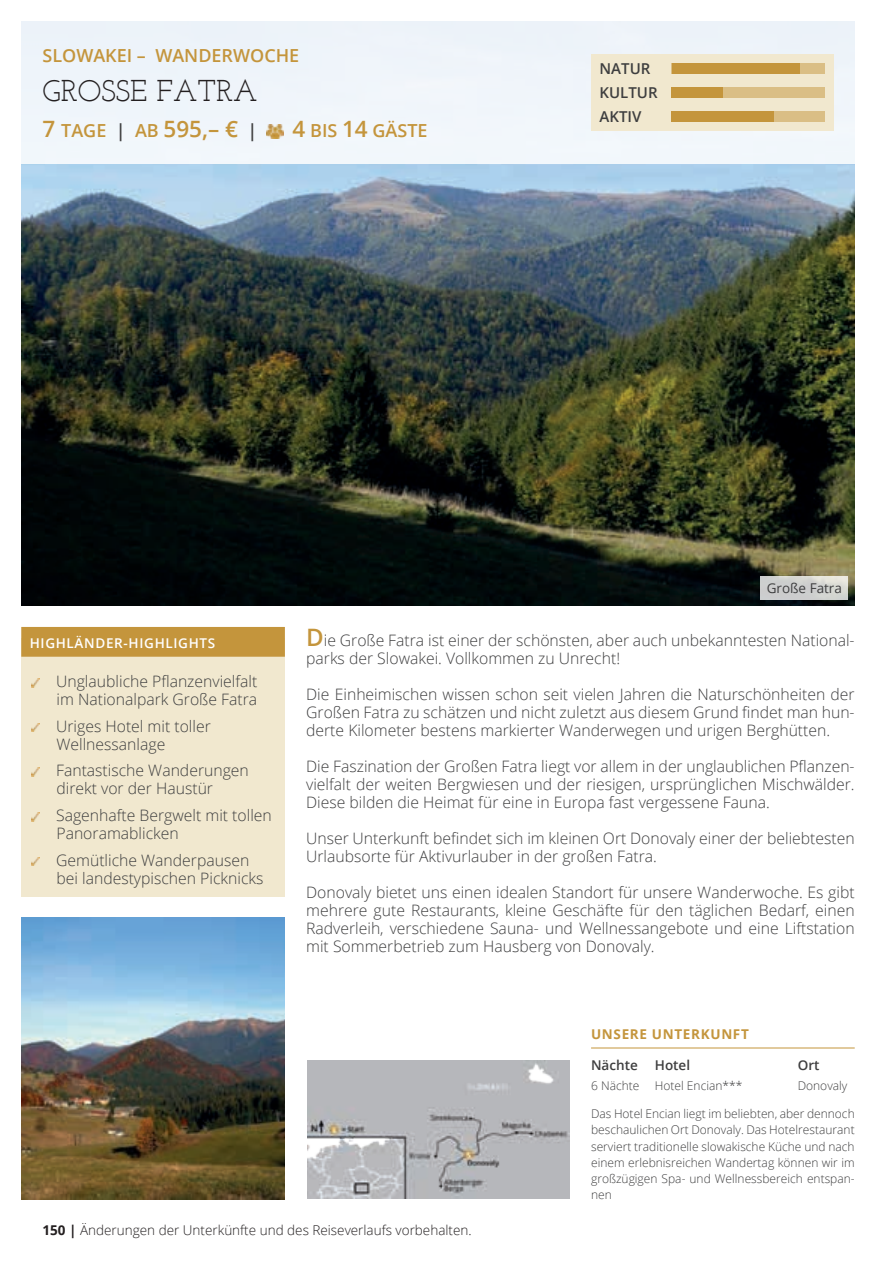
<style>
.page{position:relative;width:893px;height:1263px;background:#fff}
.page>*{position:absolute;margin:0;border:0;box-sizing:border-box;transform-origin:0 0}
.Reisetitel_Headline{font:30px "Josefin Slab";color:#231f20}
.Reisetitel_Subline{font:600 22.5px "Open Sans";color:#c4953c}
.Reisetitel_Subline-2{font:600 18px "Open Sans";color:#c4953c}
.Teasertext{font:300 15.75px/18px "Open Sans";color:#3e3e3f;text-align:justify}
.Highländer-Highlight{font:300 15.75px/18px "Open Sans";color:#3e3e3f}
.Reise_Skala{font:600 15px "Open Sans";color:#3e3e3f}
.t1{font:300 13.5px "Open Sans";color:#231f20}
.Kasten_-_Headline{font:600 13.5px "Open Sans";letter-spacing:.05em;color:#fff}
.Headline_Unterkünfte{font:700 13.5px "Open Sans";letter-spacing:.05em;color:#c4953c}
.Unterkünfte_-_Tabell{font:600 13.5px "Open Sans";color:#3e3e3f}
.Bildtitel{font:13.5px "Open Sans";color:#3e3e3f}
.Hotel_Infotext{font:300 12px/16.2px "Open Sans";color:#3e3e3f;text-align:justify}
.Unterkünfte___Preist{font:300 12px "Open Sans";color:#3e3e3f}
.s1{font-size:18px}
.s2{font-size:18px;color:#3e3e3f}
.s3{font-size:22.5px}
.s4{font-weight:600;font-size:24px;color:#c4953c}
.s5{font-weight:700}
</style>
<div class="page">
<img style="left:21px;top:164px;width:834px;height:442px">
<div style="left:19px;top:19px;width:838px;height:145px;background:#eff5fa"></div>
<img style="left:267px;top:124px;width:17px;height:15px">
<div style="left:21px;top:638px;width:264px;height:258px;background:#f1e8cf"></div>
<div style="left:21px;top:627px;width:264px;height:30px;background:#c4953c"></div>
<svg style="left:32px;top:679px;width:8px;height:8px"></svg>
<svg style="left:32px;top:723px;width:8px;height:9px"></svg>
<svg style="left:32px;top:768px;width:8px;height:8px"></svg>
<svg style="left:32px;top:812px;width:8px;height:9px"></svg>
<svg style="left:32px;top:857px;width:8px;height:8px"></svg>
<img style="left:307px;top:1060px;width:263px;height:138px">
<div style="left:591px;top:54px;width:242px;height:77px;background:#f1e8cf"></div>
<div style="left:672px;top:111px;width:153px;height:11px;background:#dabe85"></div>
<div style="left:672px;top:87px;width:153px;height:11px;background:#dabe85"></div>
<div style="left:672px;top:63px;width:153px;height:11px;background:#dabe85"></div>
<div style="left:672px;top:63px;width:127px;height:11px;background:#c4953c"></div>
<div style="left:672px;top:87px;width:51px;height:11px;background:#c4953c"></div>
<div style="left:672px;top:111px;width:102px;height:11px;background:#c4953c"></div>
<svg style="left:760px;top:576px;width:88px;height:24px;fill:#cdcfcf"></svg>
<img style="left:21px;top:917px;width:264px;height:282px">
<hr style="left:591px;top:1047px;width:264px;height:1px;background:#c4953c">
<p class="Reisetitel_Subline-2" style="left:43px;top:43px;width:258px">SLOWAKEI – WANDERWOCHE</p>
<p class="Reisetitel_Headline" style="left:43px;top:73px;width:217px">GROSSE FATRA</p>
<p class="Reisetitel_Subline" style="left:43px;top:113px;width:216px">7 <span class="s1">TAGE</span> <span class="s2">|</span> <span class="s1">AB</span> 595,– € <span class="s2">|</span></p>
<p class="Reisetitel_Subline-2" style="left:293px;top:118px;width:136px"><span class="s3">4</span> BIS <span class="s3">14</span> GÄSTE</p>
<p class="Reise_Skala" style="left:600px;top:58px;width:52px">NATUR</p>
<p class="Reise_Skala" style="left:600px;top:82px;width:60px">KULTUR</p>
<p class="Reise_Skala" style="left:600px;top:106px;width:43px">AKTIV</p>
<p class="Bildtitel" style="left:767px;top:579px;width:77px">Große Fatra</p>
<p class="Kasten_-_Headline" style="left:30px;top:634px;width:187px">HIGHLÄNDER-HIGHLIGHTS</p>
<p class="Highländer-Highlight" style="left:56px;top:672px;width:203px">Unglaubliche Pflanzenvielfalt im Nationalpark Große Fatra</p>
<p class="Highländer-Highlight" style="left:56px;top:717px;width:156px">Uriges Hotel mit toller<br>Wellnessanlage</p>
<p class="Highländer-Highlight" style="left:56px;top:761px;width:194px">Fantastische Wanderungen direkt vor der Haustür</p>
<p class="Highländer-Highlight" style="left:56px;top:806px;width:217px">Sagenhafte Bergwelt mit tollen<br>Panoramablicken</p>
<p class="Highländer-Highlight" style="left:56px;top:850px;width:209px">Gemütliche Wanderpausen bei landestypischen Picknicks</p>
<p class="Teasertext" style="left:306px;top:630px;width:550px"><span class="s4">D</span>ie Große Fatra ist einer der schönsten, aber auch unbekanntesten National&shy;parks der Slowakei. Vollkommen zu Unrecht!</p>
<p class="Teasertext" style="left:306px;top:684px;width:550px">Die Einheimischen wissen schon seit vielen Jahren die Naturschönheiten der Großen Fatra zu schätzen und nicht zuletzt aus diesem Grund findet man hun&shy;derte Kilometer bestens markierter Wanderwegen und urigen Berghütten.</p>
<p class="Teasertext" style="left:306px;top:756px;width:550px">Die Faszination der Großen Fatra liegt vor allem in der unglaublichen Pflanzen&shy;vielfalt der weiten Bergwiesen und der riesigen, ursprünglichen Mischwälder.<br>Diese bilden die Heimat für eine in Europa fast vergessene Fauna.</p>
<p class="Teasertext" style="left:306px;top:828px;width:550px">Unser Unterkunft befindet sich im kleinen Ort Donovaly einer der beliebtesten<br>Urlaubsorte für Aktivurlauber in der großen Fatra.</p>
<p class="Teasertext" style="left:306px;top:882px;width:550px">Donovaly bietet uns einen idealen Standort für unsere Wanderwoche. Es gibt mehrere gute Restaurants, kleine Geschäfte für den täglichen Bedarf, einen Radverleih, verschiedene Sauna- und Wellnessangebote und eine Liftstation mit Sommerbetrieb zum Hausberg von Donovaly.</p>
<p class="Headline_Unterkünfte" style="left:591px;top:1025px;width:159px">UNSERE UNTERKUNFT</p>
<p class="Unterkünfte_-_Tabell" style="left:591px;top:1056px;width:48px">Nächte</p>
<p class="Unterkünfte_-_Tabell" style="left:655px;top:1056px;width:37px">Hotel</p>
<p class="Unterkünfte_-_Tabell" style="left:798px;top:1056px;width:23px">Ort</p>
<p class="Unterkünfte___Preist" style="left:591px;top:1077px;width:50px">6 Nächte</p>
<p class="Unterkünfte___Preist" style="left:655px;top:1077px;width:89px">Hotel Encian***</p>
<p class="Unterkünfte___Preist" style="left:798px;top:1077px;width:51px">Donovaly</p>
<p class="Hotel_Infotext" style="left:591px;top:1105px;width:265px">Das Hotel Encian liegt im beliebten, aber dennoch beschaulichen Ort Donovaly. Das Hotelrestaurant serviert traditionelle slowakische Küche und nach einem erlebnisreichen Wandertag können wir im großzügigen Spa- und Wellnessbereich entspan&shy;nen</p>
<p class="t1" style="left:43px;top:1221px;width:431px"><span class="s5">150 |</span> Änderungen der Unterkünfte und des Reiseverlaufs vorbehalten.</p>
</div>
